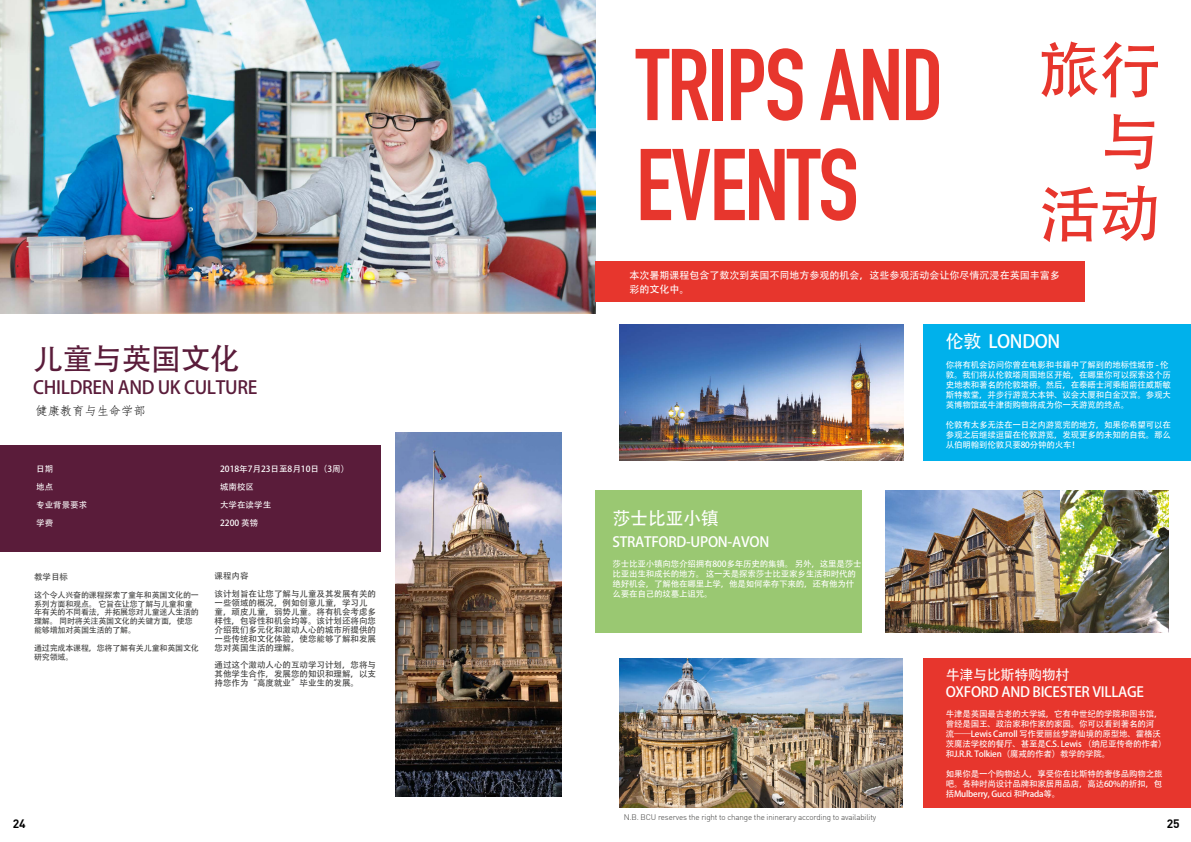
<style>
.page{position:relative;width:1191px;height:842px;background:#fff}
.page>*{position:absolute;margin:0;border:0;box-sizing:border-box;transform-origin:0 0}
.t1{font:700 100px/100px "DIN Condensed";letter-spacing:-.02em;color:#e7362d}
.t2{font:62px/72px "Adobe Heiti Std";color:#e7362d;text-align:right}
.t3{font:30px "Adobe Heiti Std";letter-spacing:-.02em;color:#5a1c3a}
.t4{font:18px "Adobe Heiti Std";letter-spacing:-.02em;color:#5a1c3a}
.t5{font:18px "Adobe Heiti Std";letter-spacing:-.02em;color:#fff}
.t6{font:14px/16.8px "Adobe Heiti Std";letter-spacing:-.02em;color:#fff}
.t7{font:12.2px "Fang Song";color:#000}
.t8{font:700 12px "DIN Offc";color:#000}
.t9{font:10px/14px "Adobe Heiti Std";color:#fff}
.t10{font:8.5px/10px "Adobe Heiti Std";letter-spacing:-.02em;color:#fff}
.t11{font:8.5px/8.9px "Adobe Heiti Std";color:#3c3c3b}
.t12{font:8.5px/18px "Adobe Heiti Std";color:#fff}
.t13{font:8px/8.9px "Adobe Heiti Std";letter-spacing:-.02em;color:#3c3c3b}
.t14{font:300 8px "DIN Offc";letter-spacing:-.02em;color:#3c3c3b}
</style>
<div class="page">
<img style="left:0;top:0;width:595px;height:314px">
<img style="left:395px;top:432px;width:166px;height:364px">
<div style="left:923px;top:658px;width:268px;height:150px;background:#e7362d"></div>
<img style="left:619px;top:324px;width:284px;height:137px">
<img style="left:619px;top:658px;width:283px;height:150px">
<div style="left:595px;top:490px;width:267px;height:143px;background:#9ac872"></div>
<img style="left:885px;top:490px;width:283px;height:143px">
<div style="left:923px;top:324px;width:268px;height:137px;background:#00b1eb"></div>
<div style="left:595px;top:261px;width:490px;height:41px;background:#e7362d"></div>
<div style="left:0;top:446px;width:381px;height:106px;background:#5a1c3a"></div>
<h1 class="t1" style="left:636px;top:36px;width:309px">TRIPS AND<br>EVENTS</h1>
<h2 class="t2" style="left:1038px;top:36px;width:124px">旅行与活动</h2>
<h3 class="t3" style="left:33px;top:341px;width:208px">儿童与英国文化</h3>
<h3 class="t4" style="left:33px;top:376px;width:225px">CHILDREN AND UK CULTURE</h3>
<h3 class="t7" style="left:35px;top:404px;width:112px">健康教育与生命学部</h3>
<p class="t12" style="left:36px;top:460px;width:52px">日期<br>地点<br>专业背景要求学费</p>
<p class="t12" style="left:220px;top:460px;width:131px">2018年7月23日至8月10日（3周）城南校区<br>大学在读学生<br>2200 英镑</p>
<p class="t11" style="left:34px;top:572px;width:35px">教学目标</p>
<p class="t13" style="left:34px;top:590px;width:166px">这个令人兴奋的课程探索了童年和英国文化的一系列方面和观点。 它旨在让您了解与儿童和童年有关的不同看法，并拓展您对儿童迷人生活的理解。 同时将关注英国文化的关键方面，使您能够增加对英国生活的了解。</p>
<p class="t13" style="left:34px;top:644px;width:166px">通过完成本课程，您将了解有关儿童和英国文化研究领域。</p>
<p class="t11" style="left:214px;top:568px;width:163px;line-height:17.8px">课程内容<br>该计划旨在让您了解与儿童及其发展有关的</p>
<p class="t11" style="left:214px;top:599px;width:163px">一些领域的概况，例如创意儿童，学习儿童，顽皮儿童，弱势儿童。将有机会考虑多样性，包容性和机会均等。该计划还将向您介绍我们多元化和激动人心的城市所提供的一些传统和文化体验，使您能够了解和发展您对英国生活的理解。</p>
<p class="t11" style="left:214px;top:661px;width:163px;text-align:justify">通过这个激动人心的互动学习计划，您将与其他学生合作，发展您的知识和理解，以支持您作为“高度就业”毕业生的发展。</p>
<p class="t9" style="left:629px;top:268px;width:431px">本次暑期课程包含了数次到英国不同地方参观的机会，这些参观活动会让你尽情沉浸在英国丰富多彩的文化中。</p>
<h3 class="t5" style="left:612px;top:508px;width:108px">莎士比亚小镇</h3>
<h3 class="t6" style="left:612px;top:534px;width:158px">STRATFORD-UPON-AVON</h3>
<p class="t10" style="left:612px;top:559px;width:250px">莎士比亚小镇向您介绍拥有800多年历史的集镇。 另外，这里是莎士比亚出生和成长的地方。 这一天是探索莎士比亚家乡生活和时代的绝好机会，了解他在哪里上学，他是如何幸存下来的，还有他为什么要在自己的坟墓上诅咒。</p>
<h3 class="t5" style="left:945px;top:331px;width:116px">伦敦 LONDON</h3>
<p class="t10" style="left:945px;top:360px;width:227px">你将有机会访问你曾在电影和书籍中了解到的地标性城市 - 伦敦。我们将从伦敦塔周围地区开始，在哪里你可以探索这个历史地表和著名的伦敦塔桥。然后，在泰晤士河乘船前往威斯敏斯特教堂，并步行游览大本钟、议会大厦和白金汉宫。参观大英博物馆或牛津街购物将成为你一天游览的终点。</p>
<p class="t10" style="left:945px;top:420px;width:227px;text-align:justify">伦敦有太多无法在一日之内游览完的地方，如果你希望可以在参观之后继续逗留在伦敦游览，发现更多的未知的自我。那么从伯明翰到伦敦只要80分钟的火车！</p>
<h3 class="t6" style="left:945px;top:666px;width:200px">牛津与比斯特购物村<br>OXFORD AND BICESTER VILLAGE</h3>
<p class="t10" style="left:945px;top:709px;width:223px">牛津是英国最古老的大学城，它有中世纪的学院和图书馆，曾经是国王、政治家和作家的家园。你可以看到著名的河流——Lewis Carroll 写作爱丽丝梦游仙境的原型地、霍格沃茨魔法学校的餐厅、甚至是C.S. Lewis （纳尼亚传奇的作者）和J.R.R. Tolkien（魔戒的作者）教学的学院。</p>
<p class="t10" style="left:945px;top:769px;width:218px;text-align:justify">如果你是一个购物达人，享受你在比斯特的奢侈品购物之旅吧。各种时尚设计品牌和家居用品店，高达60%的折扣，包括Mulberry, Gucci 和Prada等。</p>
<p class="t14" style="left:624px;top:812px;width:254px">N.B. BCU reserves the right to change the ininerary according to availability</p>
<h3 class="t8" style="left:13px;top:816px;width:14px">24</h3>
<h3 class="t8" style="left:1166px;top:816px;width:14px">25</h3>
</div>
